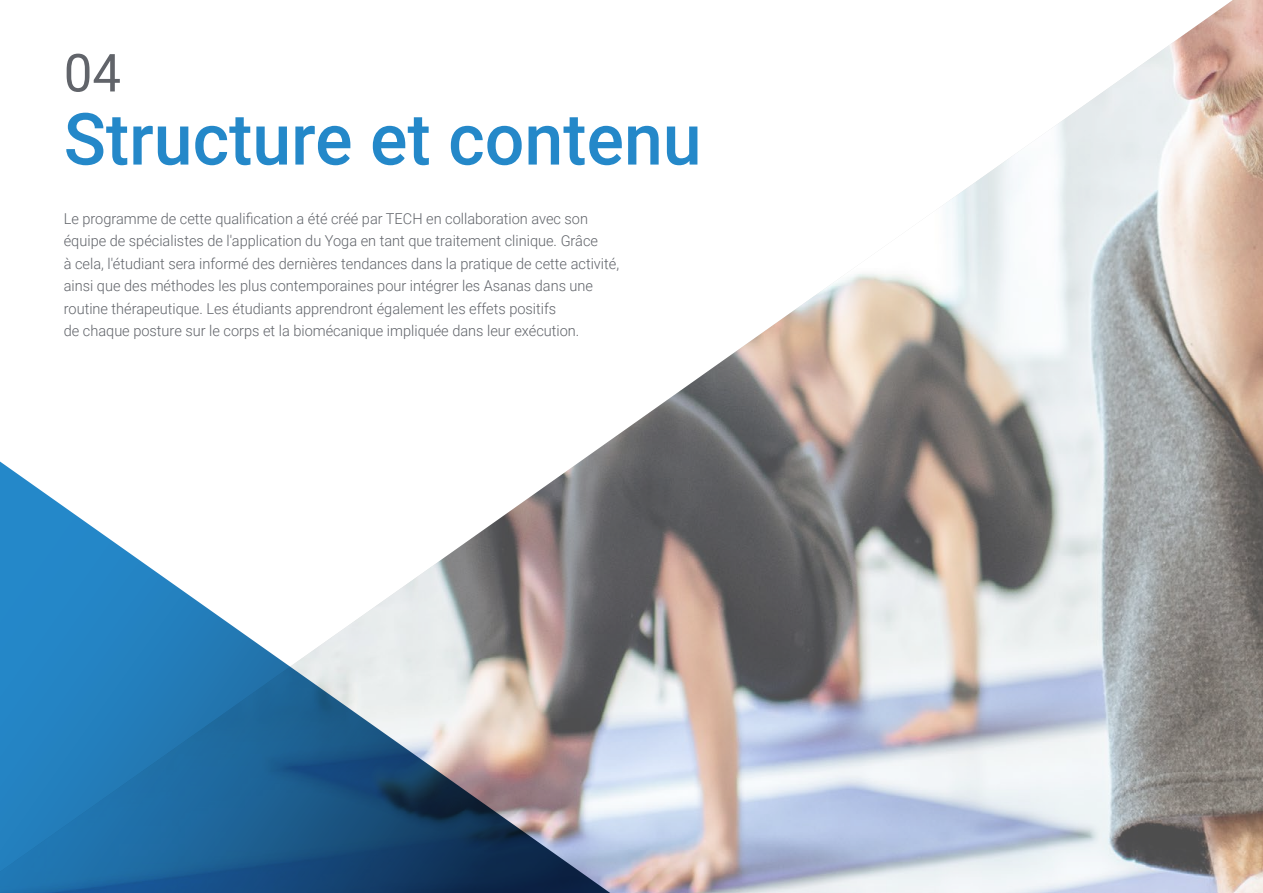
<style>
.page{position:relative;width:1263px;height:893px;background:#fff}
.page>*{position:absolute;margin:0;border:0;box-sizing:border-box;transform-origin:0 0}
.t1{font:500 72px "Roboto";color:#2488c9}
.t2{font:52.5px "Roboto";color:#61646a}
.t3{font:300 15px/22.5px "Roboto";color:#61646a}
</style>
<div class="page">
<img style="left:602px;top:0;width:661px;height:893px">
<svg style="left:0;top:446px;width:640px;height:447px"></svg>
<h2 class="t2" style="left:64px;top:36px;width:59px">04</h2>
<h1 class="t1" style="left:64px;top:89px;width:639px">Structure et contenu</h1>
<p class="t3" style="left:64px;top:207px;width:557px">Le programme de cette qualification a été créé par TECH en collaboration avec son équipe de spécialistes de l'application du Yoga en tant que traitement clinique. Grâce<br>à cela, l'étudiant sera informé des dernières tendances dans la pratique de cette activité, ainsi que des méthodes les plus contemporaines pour intégrer les Asanas dans une routine thérapeutique. Les étudiants apprendront également les effets positifs<br>de chaque posture sur le corps et la biomécanique impliquée dans leur exécution.</p>
</div>
